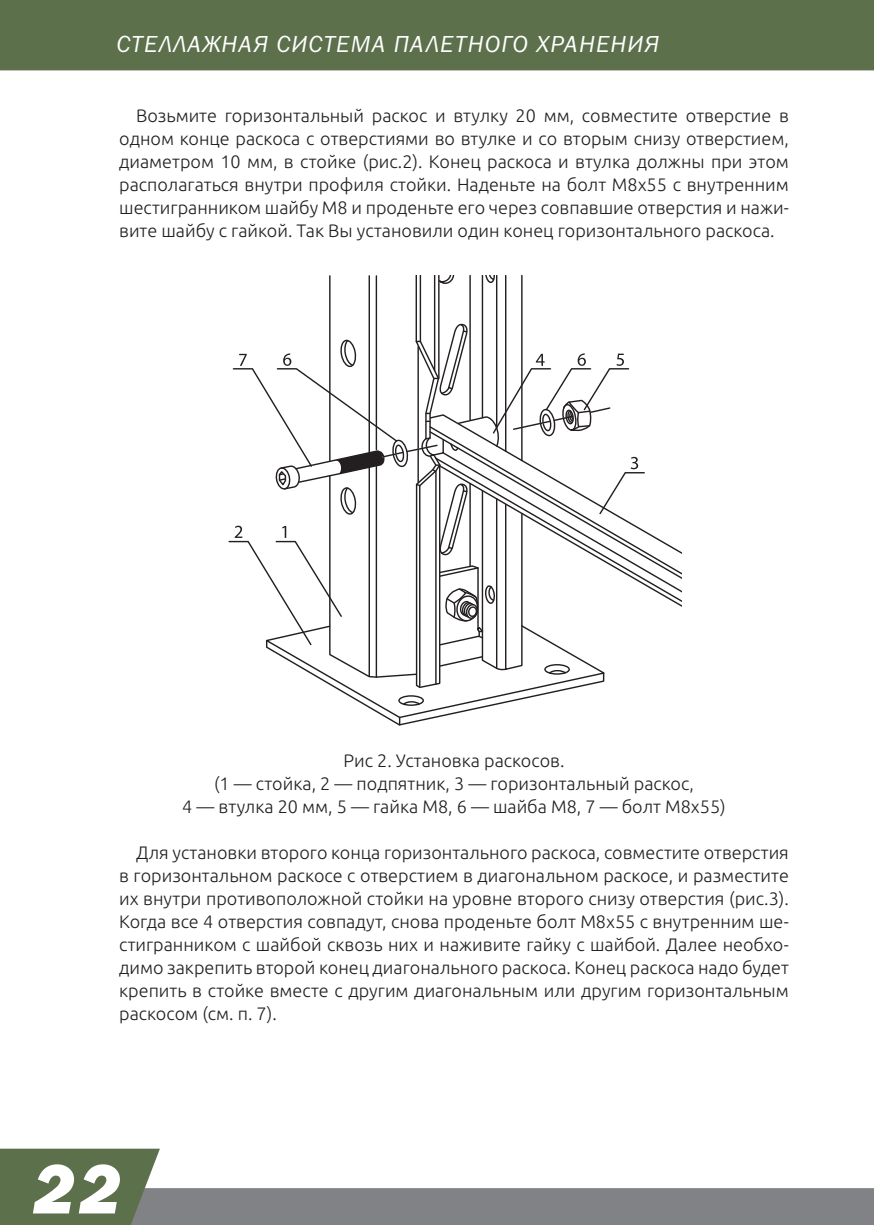
<style>
.page{position:relative;width:874px;height:1225px;background:#fff}
.page>*{position:absolute;margin:0;border:0;box-sizing:border-box;transform-origin:0 0}
.t1{font:italic 800 72px "Franklin Gothic";color:#fff}
.t2{font:italic 24px "Franklin Gothic";letter-spacing:.05em;color:#fff}
.t3{font:300 18px/23px "Ubuntu";color:#231f20;text-align:justify}
</style>
<div class="page">
<svg style="left:0;top:1148px;width:873px;height:76px"></svg>
<div style="left:0;top:0;width:873px;height:70px;background:#5c704c"></div>
<hr style="left:521px;top:275px;width:1px;height:185px;background:#231f20">
<hr style="left:504px;top:275px;width:2px;height:176px;background:#231f20">
<hr style="left:495px;top:275px;width:2px;height:152px;background:#231f20">
<hr style="left:469px;top:275px;width:1px;height:145px;background:#231f20">
<hr style="left:438px;top:275px;width:1px;height:103px;background:#231f20">
<hr style="left:433px;top:275px;width:2px;height:96px;background:#231f20">
<hr style="left:419px;top:275px;width:2px;height:66px;background:#231f20">
<hr style="left:415px;top:275px;width:2px;height:66px;background:#231f20">
<hr style="left:375px;top:276px;width:2px;height:174px;background:#231f20">
<hr style="left:368px;top:276px;width:2px;height:176px;background:#231f20">
<hr style="left:329px;top:276px;width:1px;height:185px;background:#231f20">
<hr style="left:481px;top:275px;width:2px;height:142px;background:#231f20">
<svg style="left:483px;top:275px;width:12px;height:9px"></svg>
<svg style="left:438px;top:275px;width:16px;height:12px"></svg>
<svg style="left:228px;top:321px;width:453px;height:405px"></svg>
<h2 class="t2" style="left:116px;top:36px;width:544px">СТЕЛЛАЖНАЯ СИСТЕМА ПАЛЕТНОГО ХРАНЕНИЯ</h2>
<p class="t3" style="left:119px;top:105px;width:671px;text-indent:17px">Возьмите горизонтальный раскос и втулку 20 мм, совместите отверстие в одном конце раскоса с отверстиями во втулке и со вторым снизу отверстием, диаметром 10 мм, в стойке (рис.2). Конец раскоса и втулка должны при этом располагаться внутри профиля стойки. Наденьте на болт М8х55 с внутренним шестигранником шайбу М8 и проденьте его через совпавшие отверстия и нажи&shy;вите шайбу с гайкой. Так Вы установили один конец горизонтального раскоса.</p>
<p class="t3" style="left:182px;top:750px;width:544px;text-align:center">Рис 2. Установка раскосов.<br>(1 — стойка, 2 — подпятник, 3 — горизонтальный раскос,<br>4 — втулка 20 мм, 5 — гайка М8, 6 — шайба М8, 7 — болт М8х55)</p>
<p class="t3" style="left:119px;top:842px;width:671px;text-indent:17px">Для установки второго конца горизонтального раскоса, совместите отверстия в горизонтальном раскосе с отверстием в диагональном раскосе, и разместите их внутри противоположной стойки на уровне второго снизу отверстия (рис.3).<br>Когда все 4 отверстия совпадут, снова проденьте болт М8х55 с внутренним ше&shy;стигранником с шайбой сквозь них и наживите гайку с шайбой. Далее необхо&shy;димо закрепить второй конец диагонального раскоса. Конец раскоса надо будет крепить в стойке вместе с другим диагональным или другим горизонтальным раскосом (см. п. 7).</p>
<h1 class="t1" style="left:33px;top:1165px;width:90px">22</h1>
</div>
